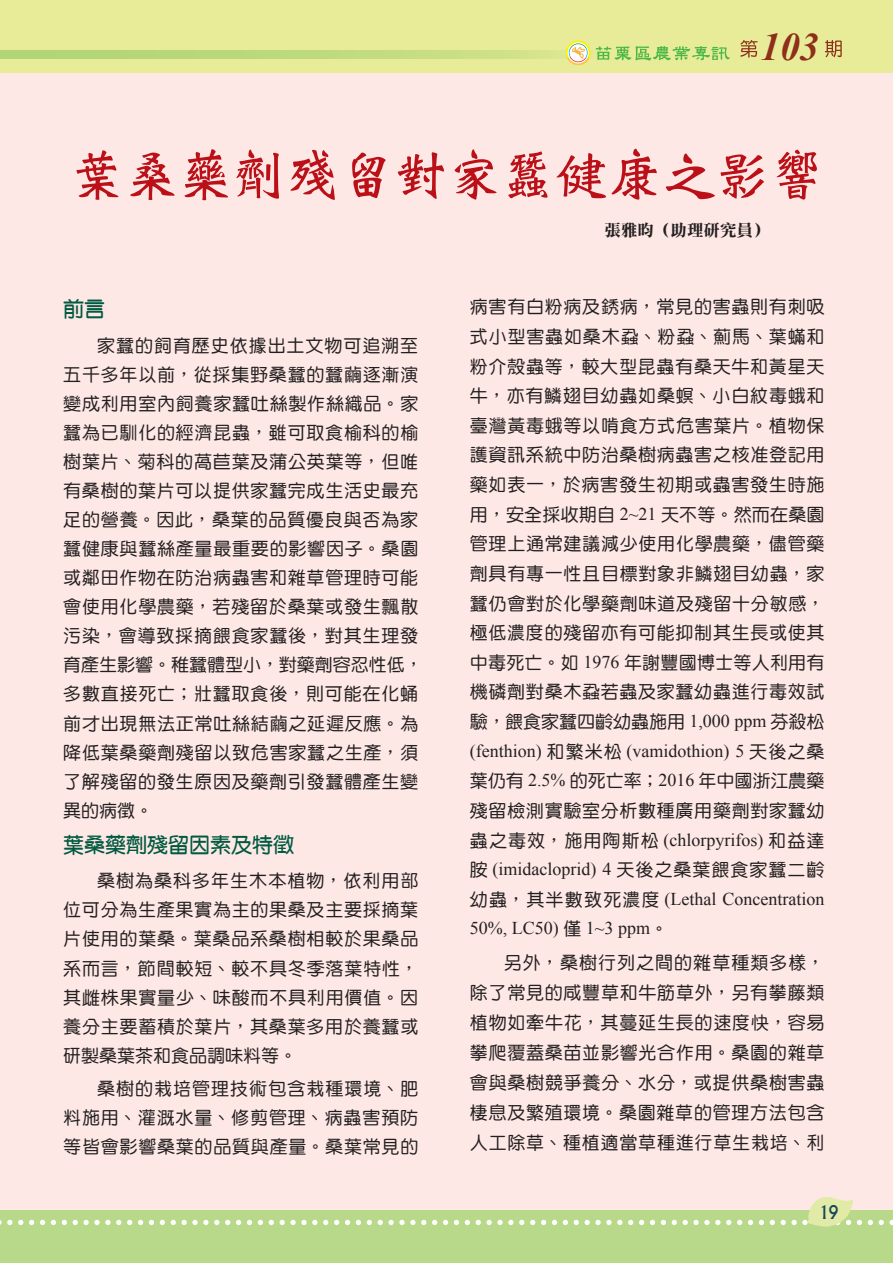
<style>
.page{position:relative;width:893px;height:1263px;background:#fff}
.page>*{position:absolute;margin:0;border:0;box-sizing:border-box;transform-origin:0 0}
.t1{font:55.5px "DF Wei Bei Md HK BF";color:#bb1018}
.t2{font:italic 700 39px "Times New Roman";color:#8d2f1a}
.t3{font:21px "DF Yuan Bd HK BF";color:#005940}
.t4{font:18px/29px "DF Yuan Md HK BF";letter-spacing:.045em;color:#231f20;text-align:justify}
.t5{font:500 18px "Albertus";color:#174859;scale:.9 1}
.t6{font:16.5px "DF Li Song Bd WIN BF";color:#231f20}
.s1{font-family:"DF Yuan Md HKP BF"}
.s2{font-family:"Times New Roman"}
</style>
<div class="page">
<div style="left:0;top:52px;width:893px;height:1159px;background:#fde8e5"></div>
<div style="left:0;top:1210px;width:893px;height:53px;background:#b8d989"></div>
<div style="left:0;top:0;width:893px;height:72px;background:#e8ec99"></div>
<svg style="left:0;top:50px;width:591px;height:8px;background:#beda7f"></svg>
<svg style="left:596px;top:46px;width:134px;height:15px"></svg>
<svg style="left:740px;top:40px;width:18px;height:18px"></svg>
<svg style="left:825px;top:40px;width:17px;height:17px"></svg>
<svg style="left:566px;top:41px;width:24px;height:24px"></svg>
<svg style="left:0;top:1197px;width:893px;height:30px"></svg>
<h2 class="t2" style="left:761px;top:19px;width:60px">103</h2>
<p class="t1" style="left:71px;top:146px;width:755px">葉桑藥劑殘留對家蠶健康之影響</p>
<p class="t3" style="left:63px;top:298px;width:43px">前言</p>
<p class="t4" style="left:63px;top:331px;width:361px;text-align:left;text-indent:34px">家蠶的飼育歷史依據出土文物可追溯至五千多年以前，從採集野桑蠶的蠶繭逐漸演變成利用室內飼養家蠶吐絲製作絲織品。家蠶為已馴化的經濟昆蟲，雖可取食榆科的榆樹葉片、菊科的萵苣葉及蒲公英葉等，但唯有桑樹的葉片可以提供家蠶完成生活史最充足的營養。因此，桑葉的品質優良與否為家蠶健康與蠶絲產量最重要的影響因子。桑園或鄰田作物在防治病蟲害和雜草管理時可能會使用化學農藥，若殘留於桑葉或發生飄散污染，會導致採摘餵食家蠶後，對其生理發育產生影響。稚蠶體型小，對藥劑容忍性低，多數直接死亡；壯蠶取食後，則可能在化蛹前才出現無法正常吐絲結繭之延遲反應。為降低葉桑藥劑殘留以致危害家蠶之生產，須了解殘留的發生原因及藥劑引發蠶體產生變異的病徵。</p>
<p class="t3" style="left:63px;top:834px;width:232px">葉桑藥劑殘留因素及特徵</p>
<p class="t4" style="left:63px;top:866px;width:357px;text-indent:34px">桑樹為桑科多年生木本植物，依利用部位可分為生產果實為主的果桑及主要採摘葉片使用的葉桑。葉桑品系桑樹相較於果桑品系而言，節間較短、較不具冬季落葉特性，其雌株果實量少、味酸而不具利用價值。因養分主要蓄積於葉片，其桑葉多用於養蠶或研製桑葉茶和食品調味料等。</p>
<p class="t4" style="left:63px;top:1074px;width:357px;text-indent:34px">桑樹的栽培管理技術包含栽種環境、肥料施用、灌溉水量、修剪管理、病蟲害預防等皆會影響桑葉的品質與產量。桑葉常見的</p>
<p class="t6" style="left:605px;top:221px;width:167px">張雅昀（助理研究員）</p>
<p class="t4" style="left:470px;top:292px;width:356px;line-height:29.7px">病害有白粉病及銹病，常見的害蟲則有刺吸式小型害蟲如桑木蝨、粉蝨、薊馬、葉<span class="s1">蟎</span>和粉介殼蟲等，較大型昆蟲有桑天牛和黃星天牛，亦有鱗翅目幼蟲如桑螟、小白紋毒蛾和臺灣黃毒蛾等以啃食方式危害葉片。植物保護資訊系統中防治桑樹病蟲害之核准登記用藥如表一，於病害發生初期或蟲害發生時施用，安全採收期自 <span class="s2">2~21</span> 天不等。然而在桑園管理上通常建議減少使用化學農藥，儘管藥劑具有專一性且目標對象非鱗翅目幼蟲，家蠶仍會對於化學藥劑味道及殘留十分敏感，極低濃度的殘留亦有可能抑制其生長或使其中毒死亡。如 <span class="s2">1976</span> 年謝豐國博士等人利用有機磷劑對桑木蝨若蟲及家蠶幼蟲進行毒效試驗，餵食家蠶四齡幼蟲施用 <span class="s2">1,000 ppm</span> 芬殺松<span class="s2">(fenthion)</span> 和繁米松 <span class="s2">(vamidothion) 5</span> 天後之桑葉仍有 <span class="s2">2.5%</span> 的死亡率；<span class="s2">2016</span> 年中國浙江農藥殘留檢測實驗室分析數種廣用藥劑對家蠶幼蟲之毒效，施用陶斯松 <span class="s2">(chlorpyrifos)</span> 和益達胺 <span class="s2">(imidacloprid) 4</span> 天後之桑葉餵食家蠶二齡幼蟲，其半數致死濃度 <span class="s2">(Lethal Concentration 50%, LC50)</span> 僅 <span class="s2">1~3 ppm</span>。</p>
<p class="t4" style="left:470px;top:948px;width:356px;line-height:30px;text-indent:34px">另外，桑樹行列之間的雜草種類多樣，除了常見的咸豐草和牛筋草外，另有攀藤類植物如牽牛花，其蔓延生長的速度快，容易攀爬覆蓋桑苗並影響光合作用。桑園的雜草會與桑樹競爭養分、水分，或提供桑樹害蟲棲息及繁殖環境。桑園雜草的管理方法包含人工除草、種植適當草種進行草生栽培、利</p>
<p class="t5" style="left:819px;top:1201px;width:23px">19</p>
</div>
